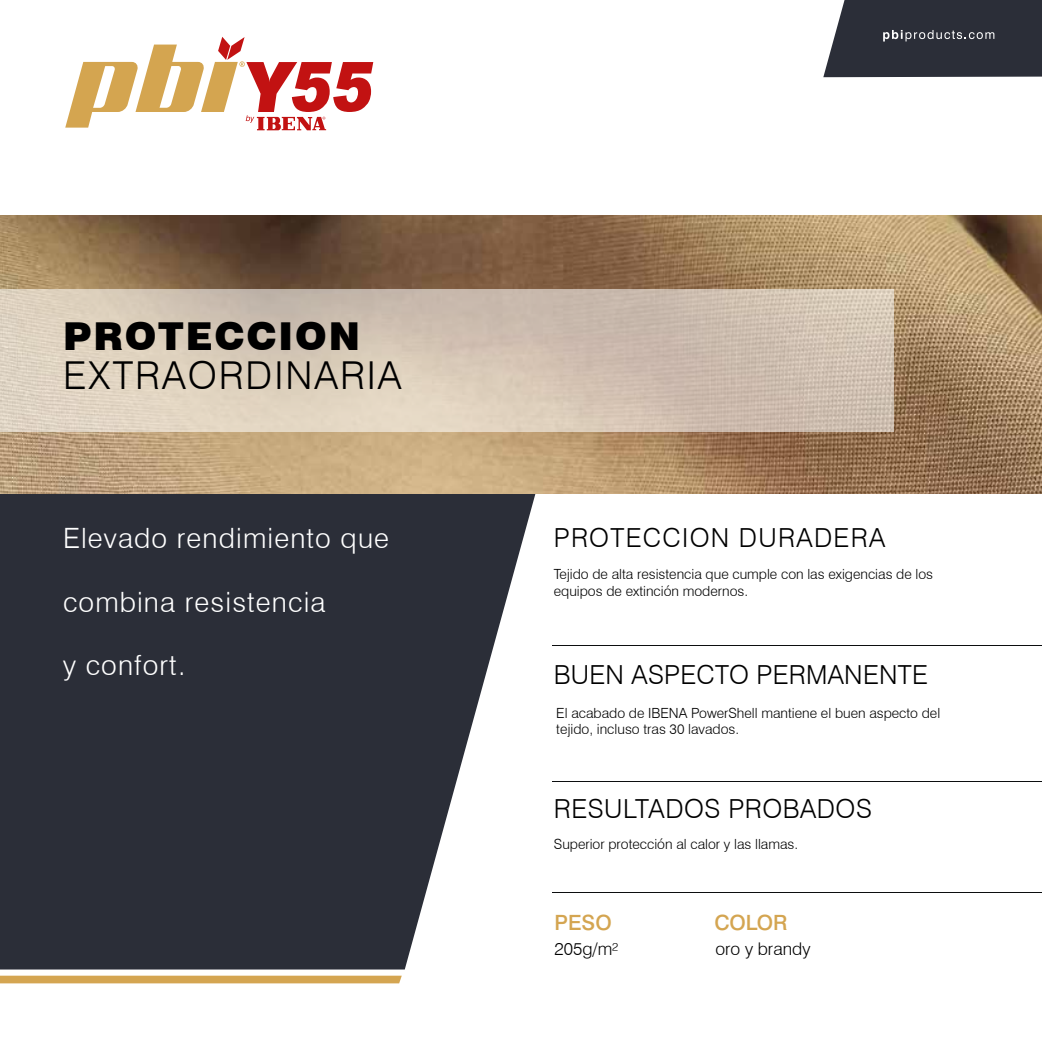
<style>
.page{position:relative;width:1042px;height:1042px;background:#fff}
.page>*{position:absolute;margin:0;border:0;box-sizing:border-box;transform-origin:0 0}
.t1{font:300 38.5px "Swiss 721 BT";letter-spacing:.05em;color:#000}
.t2{font:900 38.5px "Swiss 721 BT";letter-spacing:.05em;color:#000}
.t3{font:300 28px "Swiss 721 BT";letter-spacing:.04em;color:#fff}
.t4{font:300 26.25px "Swiss 721 BT";letter-spacing:.02em;color:#000}
.t5{font:300 26.25px "Swiss 721 BT";letter-spacing:.05em;color:#000}
.t6{font:500 21px "Swiss 721 BT";color:#d4a551}
.t7{font:300 17.5px "Swiss 721 BT";color:#000}
.t8{font:300 14px/16.8px "Swiss 721 BT";color:#000}
</style>
<div class="page">
<svg style="left:0;top:493px;width:566px;height:476px;fill:#2b2e38"></svg>
<svg style="left:823px;top:0;width:219px;height:77px;background:#393c45"></svg>
<svg style="left:0;top:975px;width:402px;height:8px;background:#d7ac60"></svg>
<hr style="left:553px;top:892px;width:489px;height:1px;background:#0c0e0f">
<img style="left:0;top:215px;width:1042px;height:278px">
<svg style="left:0;top:289px;width:894px;height:143px;background:#d5c6b6"></svg>
<hr style="left:553px;top:645px;width:489px;height:1px;background:#0c0e0f">
<hr style="left:553px;top:781px;width:489px;height:1px;background:#0c0e0f">
<svg style="left:65px;top:37px;width:308px;height:93px"></svg>
<h1 class="t2" style="left:63px;top:313px;width:298px">PROTECCION</h1>
<h1 class="t1" style="left:63px;top:351px;width:340px">EXTRAORDINARIA</h1>
<h2 class="t3" style="left:63px;top:521px;width:328px">Elevado rendimiento que</h2>
<h2 class="t3" style="left:63px;top:585px;width:264px">combina resistencia</h2>
<h2 class="t3" style="left:63px;top:648px;width:124px">y confort.</h2>
<h3 class="t5" style="left:554px;top:522px;width:333px">PROTECCION DURADERA</h3>
<p class="t8" style="left:554px;top:565px;width:381px">Tejido de alta resistencia que cumple con las exigencias de los equipos de extinción modernos.</p>
<h3 class="t4" style="left:554px;top:658px;width:376px">BUEN ASPECTO PERMANENTE</h3>
<p class="t8" style="left:556px;top:704px;width:385px">El acabado de IBENA PowerShell mantiene el buen aspecto del tejido, incluso tras 30 lavados.</p>
<h3 class="t4" style="left:554px;top:793px;width:320px">RESULTADOS PROBADOS</h3>
<p class="t8" style="left:554px;top:835px;width:246px">Superior protección al calor y las llamas.</p>
<h3 class="t6" style="left:554px;top:909px;width:59px">PESO</h3>
<h3 class="t6" style="left:714px;top:909px;width:75px">COLOR</h3>
<p class="t7" style="left:554px;top:938px;width:65px">205g/m²</p>
<p class="t7" style="left:715px;top:938px;width:96px">oro y brandy</p>
</div>
